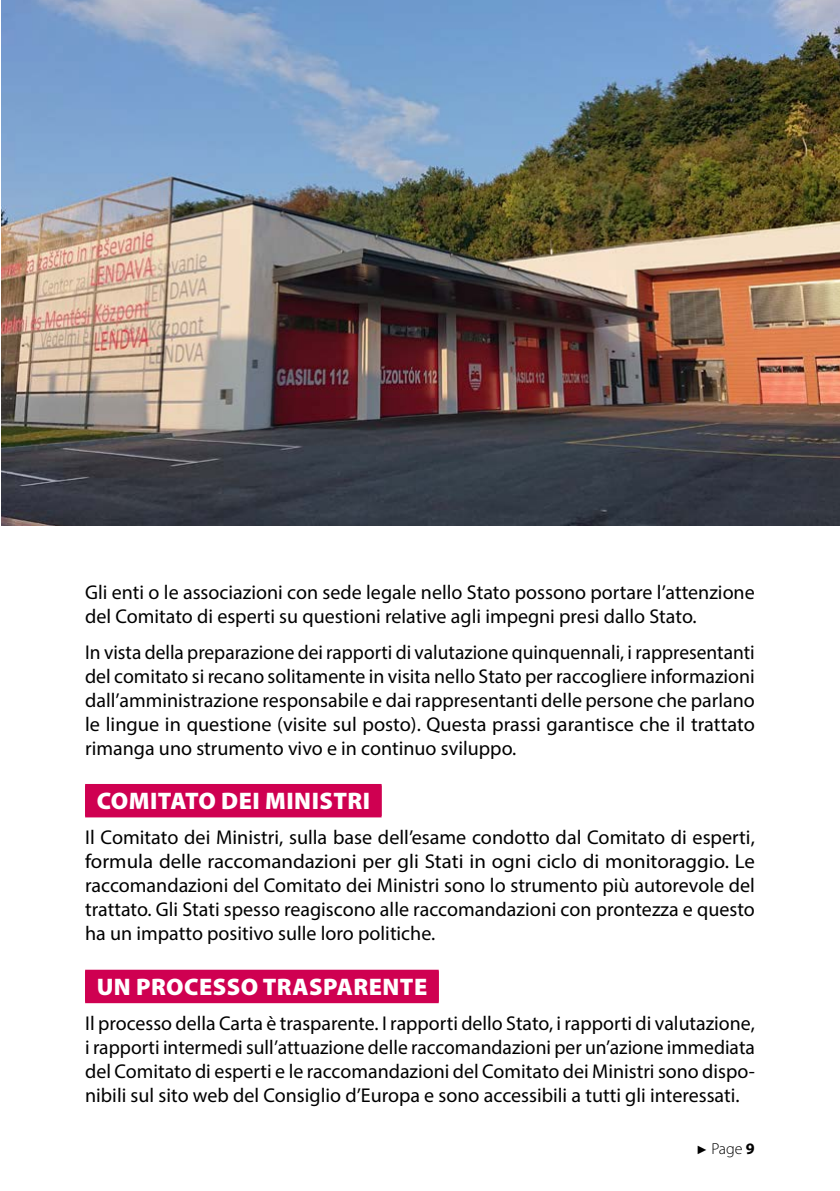
<style>
.page{position:relative;width:840px;height:1191px;background:#fff}
.page>*{position:absolute;margin:0;border:0;box-sizing:border-box;transform-origin:0 0}
.t1{font:900 24px "Myriad Pro";letter-spacing:.02em;color:#fff}
.t2{font:20px/24px "Myriad Pro";color:#000;text-align:justify}
.t3{font:300 16px "Myriad Pro";color:#000}
.s1{font-family:"Arial";font-weight:400;font-size:12px}
.s2{font-weight:700}
</style>
<div class="page">
<img style="left:1px;top:0;width:838px;height:525px">
<div style="left:85px;top:785px;width:296px;height:32px;background:#cf0051"></div>
<div style="left:85px;top:784px;width:296px;height:32px;background:#cf0051"></div>
<div style="left:85px;top:971px;width:353px;height:32px;background:#cf0051"></div>
<div style="left:85px;top:969px;width:353px;height:32px;background:#cf0051"></div>
<p class="t2" style="left:85px;top:580px;width:670px">Gli enti o le associazioni con sede legale nello Stato possono portare l’attenzione del Comitato di esperti su questioni relative agli impegni presi dallo Stato.</p>
<p class="t2" style="left:85px;top:639px;width:671px">In vista della preparazione dei rapporti di valutazione quinquennali, i rappresentanti del comitato si recano solitamente in visita nello Stato per raccogliere informazioni dall’amministrazione responsabile e dai rappresentanti delle persone che parlano le lingue in questione (visite sul posto). Questa prassi garantisce che il trattato rimanga uno strumento vivo e in continuo sviluppo.</p>
<p class="t1" style="left:97px;top:785px;width:275px">COMITATO DEI MINISTRI</p>
<p class="t2" style="left:85px;top:825px;width:670px">Il Comitato dei Ministri, sulla base dell’esame condotto dal Comitato di esperti, formula delle raccomandazioni per gli Stati in ogni ciclo di monitoraggio. Le raccomandazioni del Comitato dei Ministri sono lo strumento più autorevole del trattato. Gli Stati spesso reagiscono alle raccomandazioni con prontezza e questo ha un impatto positivo sulle loro politiche.</p>
<p class="t1" style="left:97px;top:970px;width:332px">UN PROCESSO TRASPARENTE</p>
<p class="t2" style="left:85px;top:1011px;width:671px">Il processo della Carta è trasparente. I rapporti dello Stato, i rapporti di valutazione, i rapporti intermedi sull’attuazione delle raccomandazioni per un’azione immediata del Comitato di esperti e le raccomandazioni del Comitato dei Ministri sono dispo&shy;nibili sul sito web del Consiglio d’Europa e sono accessibili a tutti gli interessati.</p>
<p class="t3" style="left:695px;top:1139px;width:60px"><span class="s1">►</span> Page <span class="s2">9</span></p>
</div>
